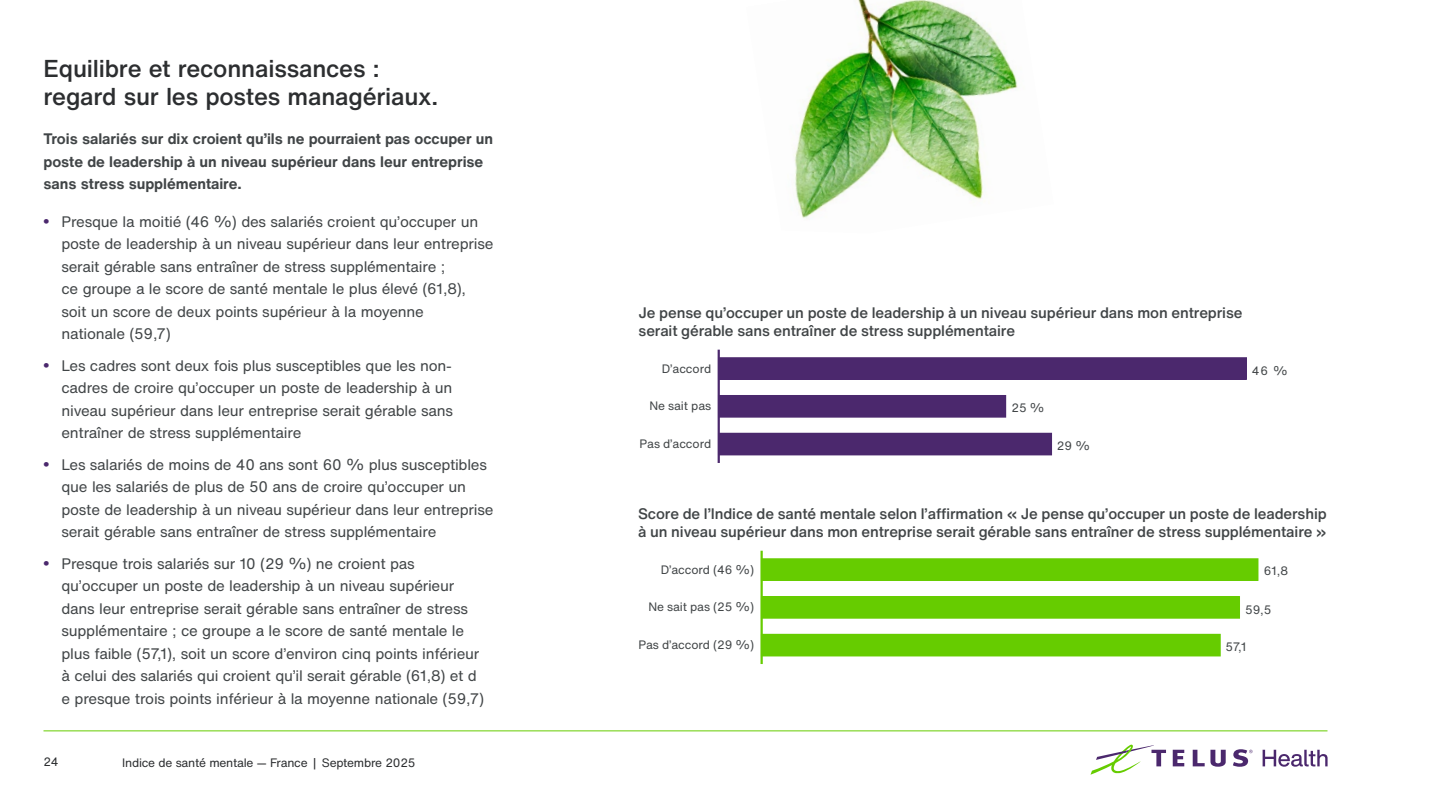
<style>
.page{position:relative;width:1440px;height:810px;background:#fff}
.page>*{position:absolute;margin:0;border:0;box-sizing:border-box;transform-origin:0 0}
.t1{font:500 24px/28.5px "H Nfor TELUS";letter-spacing:-.01em;color:#2c2e30}
.t2{font:15px/22.5px "H Nfor TELUS";letter-spacing:-.015em;color:#414547}
.t3{font:500 15px/18px "H Nfor TELUS";letter-spacing:-.01em;color:#414547}
.t4{font:700 15px/22.5px "H Nfor TELUS";letter-spacing:-.005em;color:#414547}
.t5{font:12px "H Nfor TELUS";letter-spacing:-.005em;color:#414547}
.t6{font:12px "H Nfor TELUS";letter-spacing:-.02em;color:#2c2e30}
.s1{font-family:"Arial";font-weight:700;font-size:16.5px;color:#4b286d}
</style>
<div class="page">
<img style="left:794px;top:0;width:224px;height:219px">
<hr style="left:718px;top:350px;width:2px;height:113px;background:#4b286d">
<div style="left:719px;top:358px;width:527px;height:21px;background:#4b286d"></div>
<div style="left:718px;top:357px;width:529px;height:23px;border:2px solid #4b286d"></div>
<div style="left:719px;top:396px;width:286px;height:21px;background:#4b286d"></div>
<div style="left:718px;top:395px;width:288px;height:23px;border:2px solid #4b286d"></div>
<div style="left:719px;top:434px;width:332px;height:21px;background:#4b286d"></div>
<div style="left:718px;top:433px;width:334px;height:22px;border:2px solid #4b286d"></div>
<hr style="left:761px;top:551px;width:2px;height:113px;background:#6c0">
<div style="left:762px;top:559px;width:496px;height:21px;background:#6c0"></div>
<div style="left:761px;top:558px;width:497px;height:23px;border:2px solid #6c0"></div>
<div style="left:762px;top:597px;width:477px;height:21px;background:#6c0"></div>
<div style="left:761px;top:596px;width:479px;height:23px;border:2px solid #6c0"></div>
<div style="left:762px;top:635px;width:458px;height:21px;background:#6c0"></div>
<div style="left:761px;top:634px;width:460px;height:22px;border:2px solid #6c0"></div>
<hr style="left:44px;top:730px;width:1284px;height:1px;background:#6c0">
<svg style="left:1173px;top:750px;width:11px;height:16px"></svg>
<svg style="left:1193px;top:750px;width:33px;height:17px"></svg>
<svg style="left:1090px;top:745px;width:76px;height:30px"></svg>
<svg style="left:1233px;top:749px;width:20px;height:18px"></svg>
<svg style="left:1263px;top:750px;width:65px;height:17px"></svg>
<h1 class="t1" style="left:44px;top:54px;width:396px">Equilibre et reconnaissances : regard sur les postes managériaux.</h1>
<p class="t4" style="left:44px;top:127px;width:451px">Trois salariés sur dix croient qu’ils ne pourraient pas occuper un poste de leadership à un niveau supérieur dans leur entreprise sans stress supplémentaire.</p>
<p class="t2" style="left:62px;top:210px;width:433px;text-indent:-18px"><span class="s1">•</span> Presque la moitié (46 %) des salariés croient qu’occuper un poste de leadership à un niveau supérieur dans leur entreprise serait gérable sans entraîner de stress supplémentaire ;<br>ce groupe a le score de santé mentale le plus élevé (61,8), soit un score de deux points supérieur à la moyenne<br>nationale (59,7)</p>
<p class="t2" style="left:62px;top:354px;width:393px;text-align:justify;text-indent:-18px"><span class="s1">•</span> Les cadres sont deux fois plus susceptibles que les non&shy;cadres de croire qu’occuper un poste de leadership à un niveau supérieur dans leur entreprise serait gérable sans entraîner de stress supplémentaire</p>
<p class="t2" style="left:62px;top:453px;width:433px;text-indent:-18px"><span class="s1">•</span> Les salariés de moins de 40 ans sont 60 % plus susceptibles que les salariés de plus de 50 ans de croire qu’occuper un poste de leadership à un niveau supérieur dans leur entreprise serait gérable sans entraîner de stress supplémentaire</p>
<p class="t2" style="left:62px;top:552px;width:424px;text-indent:-18px"><span class="s1">•</span> Presque trois salariés sur 10 (29 %) ne croient pas qu’occuper un poste de leadership à un niveau supérieur dans leur entreprise serait gérable sans entraîner de stress supplémentaire ; ce groupe a le score de santé mentale le plus faible (57,1), soit un score d’environ cinq points inférieur à celui des salariés qui croient qu’il serait gérable (61,8) et d e presque trois points inférieur à la moyenne nationale (59,7)</p>
<p class="t6" style="left:44px;top:754px;width:17px">24</p>
<p class="t6" style="left:122px;top:754px;width:295px">Indice de santé mentale — France | Septembre 2025</p>
<p class="t3" style="left:639px;top:304px;width:605px">Je pense qu’occuper un poste de leadership à un niveau supérieur dans mon entreprise serait gérable sans entraîner de stress supplémentaire</p>
<p class="t5" style="left:662px;top:360px;width:51px">D’accord</p>
<p class="t5" style="left:1252px;top:362px;width:37px">46 %</p>
<p class="t5" style="left:649px;top:398px;width:63px">Ne sait pas</p>
<p class="t5" style="left:1011px;top:399px;width:34px">25 %</p>
<p class="t5" style="left:640px;top:435px;width:73px">Pas d’accord</p>
<p class="t5" style="left:1057px;top:437px;width:34px">29 %</p>
<p class="t3" style="left:638px;top:505px;width:690px">Score de l’Indice de santé mentale selon l’affirmation « Je pense qu’occuper un poste de leadership à un niveau supérieur dans mon entreprise serait gérable sans entraîner de stress supplémentaire »</p>
<p class="t5" style="left:1264px;top:563px;width:26px">61,8</p>
<p class="t5" style="left:1245px;top:601px;width:28px">59,5</p>
<p class="t5" style="left:638px;top:636px;width:117px">Pas d’accord (29 %)</p>
<p class="t5" style="left:1226px;top:638px;width:22px">57,1</p>
<p class="t5" style="left:661px;top:561px;width:95px">D’accord (46 %)</p>
<p class="t5" style="left:648px;top:599px;width:107px">Ne sait pas (25 %)</p>
</div>
